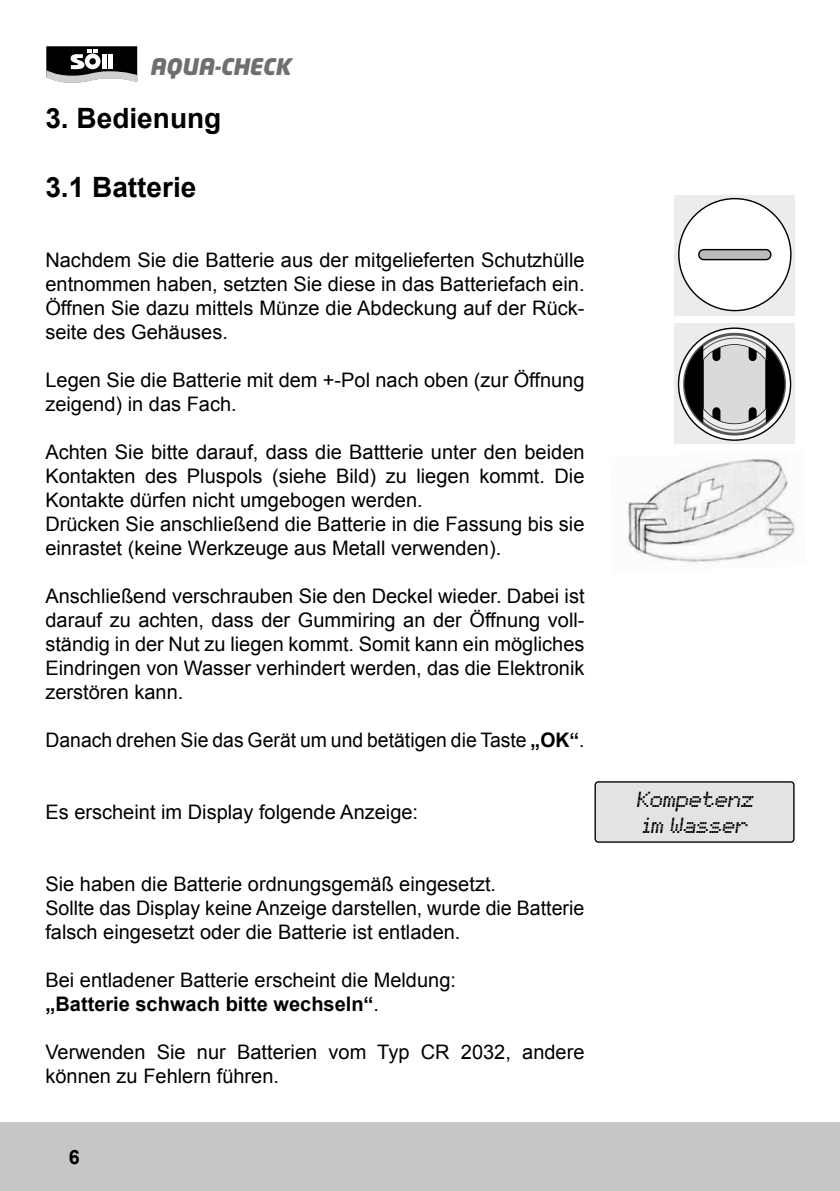
<style>
.page{position:relative;width:840px;height:1191px;background:#fff}
.page>*{position:absolute;margin:0;border:0;box-sizing:border-box;transform-origin:0 0}
.t1{font:700 28px "Arial";color:#000}
.t2{font:25.8px/25.8px "Elektra";color:#000}
.t3{font:italic 900 22.6px "Neo Tech";color:#6f6f6e}
.t4{font:20px/24px "Arial";color:#000}
.t5{font:700 19.8px "Arial";color:#000}
.s1{font-weight:700}
</style>
<div class="page">
<div style="left:0;top:1123px;width:839px;height:68px;background:#c5c6c6"></div>
<svg style="left:46px;top:46px;width:92px;height:37px"></svg>
<hr style="left:102px;top:54px;width:4px;height:15px;background:#fff">
<hr style="left:108px;top:54px;width:4px;height:15px;background:#fff">
<img style="left:628px;top:458px;width:167px;height:105px">
<div style="left:595px;top:782px;width:198px;height:60px;background:#e3e3e3;border-radius:3px"></div>
<div style="left:594px;top:781px;width:200px;height:61px;border:1px solid #000;border-radius:3px"></div>
<svg style="left:674px;top:196px;width:120px;height:120px;background:#dcdcdd"></svg>
<div style="left:678px;top:199px;width:112px;height:111px;background:#fff;border-radius:50%"></div>
<div style="left:698px;top:250px;width:72px;height:10px;background:#bbbcbd;border-radius:5px"></div>
<div style="left:697px;top:249px;width:74px;height:11px;border:1px solid #000;border-radius:5px"></div>
<svg style="left:674px;top:324px;width:120px;height:119px;background:#afafb0"></svg>
<p class="t3" style="left:149px;top:57px;width:143px">AQUA-CHECK</p>
<h1 class="t1" style="left:45px;top:100px;width:177px">3. Bedienung</h1>
<h1 class="t1" style="left:45px;top:169px;width:152px">3.1 Batterie</h1>
<p class="t4" style="left:45px;top:248px;width:540px;text-align:justify">Nachdem Sie die Batterie aus der mitgelieferten Schutzhülle entnommen haben, setzten Sie diese in das Batteriefach ein.<br>Öffnen Sie dazu mittels Münze die Abdeckung auf der Rück&shy;seite des Gehäuses.</p>
<p class="t4" style="left:45px;top:368px;width:540px">Legen Sie die Batterie mit dem +-Pol nach oben (zur Öffnung zeigend) in das Fach.</p>
<p class="t4" style="left:45px;top:440px;width:540px">Achten Sie bitte darauf, dass die Battterie unter den beiden Kontakten des Pluspols (siehe Bild) zu liegen kommt. Die Kontakte dürfen nicht umgebogen werden.<br>Drücken Sie anschließend die Batterie in die Fassung bis sie einrastet (keine Werkzeuge aus Metall verwenden).</p>
<p class="t4" style="left:45px;top:584px;width:540px;text-align:justify">Anschließend verschrauben Sie den Deckel wieder. Dabei ist darauf zu achten, dass der Gummiring an der Öffnung voll&shy;ständig in der Nut zu liegen kommt. Somit kann ein mögliches Eindringen von Wasser verhindert werden, das die Elektronik zerstören kann.</p>
<p class="t4" style="left:45px;top:728px;width:540px">Danach drehen Sie das Gerät um und betätigen die Taste <span class="s1">„OK“</span>.</p>
<p class="t4" style="left:45px;top:800px;width:374px">Es erscheint im Display folgende Anzeige:</p>
<p class="t4" style="left:45px;top:872px;width:540px">Sie haben die Batterie ordnungsgemäß eingesetzt.<br>Sollte das Display keine Anzeige darstellen, wurde die Batterie falsch eingesetzt oder die Batterie ist entladen.</p>
<p class="t4" style="left:45px;top:968px;width:412px">Bei entladener Batterie erscheint die Meldung: <span class="s1">„Batterie schwach bitte wechseln“</span>.</p>
<p class="t4" style="left:45px;top:1040px;width:540px">Verwenden Sie nur Batterien vom Typ CR 2032, andere können zu Fehlern führen.</p>
<p class="t5" style="left:69px;top:1144px;width:12px">6</p>
<p class="t2" style="left:635px;top:786px;width:122px">Kompetenz im Wasser</p>
</div>
